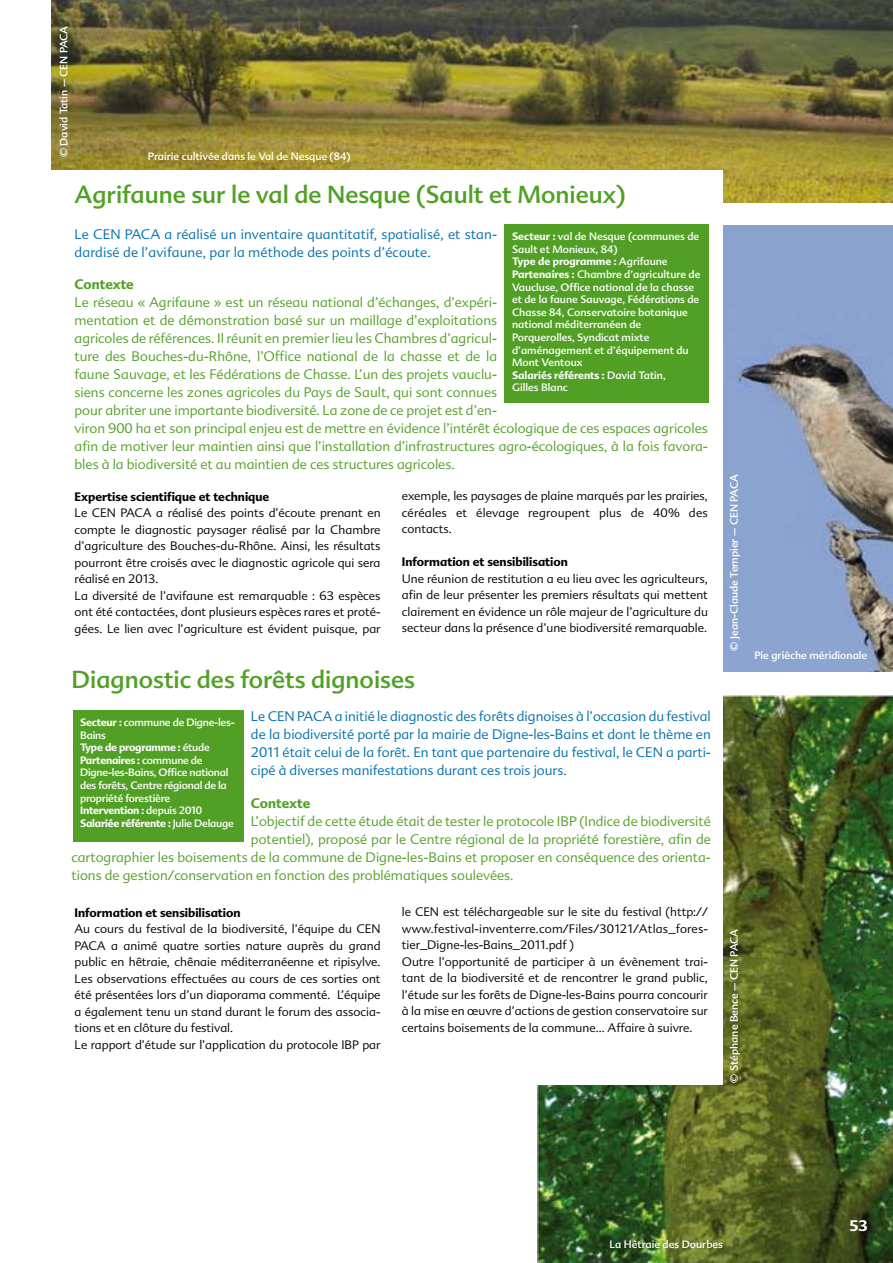
<style>
.page{position:relative;width:893px;height:1263px;background:#fff}
.page>*{position:absolute;margin:0;border:0;box-sizing:border-box;transform-origin:0 0}
.t1{font:24px "Advert";color:#51a025}
.t2{font:700 15px "Advert";color:#fff}
.t3{font:300 13.5px/18px "Advert";color:#51a025}
.t4{font:300 13.5px/18px "Advert";letter-spacing:.01em;color:#006fac;text-align:justify}
.t5{font:700 13.5px "Advert";color:#51a025}
.t6{font:300 12px/16.5px "Advert";color:#000}
.t7{font:700 12px "Advert";color:#000}
.t8{font:10.5px/12.6px "Advert";color:#fff}
.t9{font:10.5px/12.6px "Advert";letter-spacing:-.02em;color:#fff}
.s1{font-weight:700}
</style>
<div class="page">
<img style="left:537px;top:696px;width:356px;height:567px">
<img style="left:51px;top:0;width:842px;height:203px">
<img style="left:723px;top:225px;width:170px;height:447px">
<div style="left:31px;top:170px;width:692px;height:914px;background:#fff"></div>
<div style="left:73px;top:710px;width:170px;height:132px;background:#51a025"></div>
<div style="left:505px;top:224px;width:204px;height:179px;background:#51a025"></div>
<p class="t8" style="left:57px;top:157px;width:133px;rotate:-90deg">© David Tatin – CEN PACA</p>
<p class="t8" style="left:148px;top:150px;width:204px">Prairie cultivée dans le Val de Nesque (84)</p>
<h1 class="t1" style="left:75px;top:180px;width:552px">Agrifaune sur le val de Nesque (Sault et Monieux)</h1>
<p class="t4" style="left:75px;top:226px;width:424px">Le CEN PACA a réalisé un inventaire quantitatif, spatialisé, et stan&shy;dardisé de l’avifaune, par la méthode des points d’écoute.</p>
<p class="t5" style="left:75px;top:276px;width:61px">Contexte</p>
<p class="t3" style="left:75px;top:293px;width:635px">Le réseau « Agrifaune » est un réseau national d’échanges, d’expéri-<br>mentation et de démonstration basé sur un maillage d’exploitations<br>agricoles de références. Il réunit en premier lieu les Chambres d’agricul-<br>ture des Bouches-du-Rhône, l’Office national de la chasse et de la<br>faune Sauvage, et les Fédérations de Chasse. L’un des projets vauclu-<br>siens concerne les zones agricoles du Pays de Sault, qui sont connues<br>pour abriter une importante biodiversité. La zone de ce projet est d’en-<br>viron 900 ha et son principal enjeu est de mettre en évidence l’intérêt écologique de ces espaces agricoles afin de motiver leur maintien ainsi que l’installation d’infrastructures agro-écologiques, à la fois favora&shy;bles à la biodiversité et au maintien de ces structures agricoles.</p>
<p class="t7" style="left:75px;top:489px;width:196px">Expertise scientifique et technique</p>
<p class="t6" style="left:75px;top:505px;width:308px">Le CEN PACA a réalisé des points d’écoute prenant en compte le diagnostic paysager réalisé par la Chambre d’agriculture des Bouches-du-Rhône. Ainsi, les résultats pourront être croisés avec le diagnostic agricole qui sera réalisé en 2013.<br>La diversité de l’avifaune est remarquable : 63 espèces ont été contactées, dont plusieurs espèces rares et proté&shy;gées. Le lien avec l’agriculture est évident puisque, par</p>
<p class="t8" style="left:512px;top:230px;width:190px"><span class="s1">Secteur :</span> val de Nesque (communes de<br>Sault et Monieux, 84)<br><span class="s1">Type de programme :</span> Agrifaune<br><span class="s1">Partenaires :</span> Chambre d’agriculture de<br>Vaucluse, Office national de la chasse et de la faune Sauvage, Fédérations de<br>Chasse 84, Conservatoire botanique national méditerranéen de<br>Porquerolles, Syndicat mixte d’aménagement et d’équipement du<br>Mont Ventoux<br><span class="s1">Salariés référents :</span> David Tatin,<br>Gilles Blanc</p>
<p class="t6" style="left:402px;top:488px;width:308px;text-align:justify">exemple, les paysages de plaine marqués par les prairies, céréales et élevage regroupent plus de 40% des contacts.</p>
<p class="t7" style="left:402px;top:555px;width:168px">Information et sensibilisation</p>
<p class="t6" style="left:402px;top:570px;width:308px;text-align:justify">Une réunion de restitution a eu lieu avec les agriculteurs, afin de leur présenter les premiers résultats qui mettent clairement en évidence un rôle majeur de l’agriculture du secteur dans la présence d’une biodiversité remarquable.</p>
<h1 class="t1" style="left:72px;top:665px;width:345px">Diagnostic des forêts dignoises</h1>
<p class="t4" style="left:251px;top:707px;width:461px">Le CEN PACA a initié le diagnostic des forêts dignoises à l’occasion du festival de la biodiversité porté par la mairie de Digne-les-Bains et dont le thème en 2011 était celui de la forêt. En tant que partenaire du festival, le CEN a parti&shy;cipé à diverses manifestations durant ces trois jours.</p>
<p class="t5" style="left:251px;top:795px;width:61px">Contexte</p>
<p class="t3" style="left:251px;top:812px;width:461px">L’objectif de cette étude était de tester le protocole IBP (Indice de biodiversité</p>
<p class="t3" style="left:251px;top:830px;width:461px">potentiel), proposé par le Centre régional de la propriété forestière, afin de</p>
<p class="t3" style="left:72px;top:848px;width:641px">cartographier les boisements de la commune de Digne-les-Bains et proposer en conséquence des orienta-</p>
<p class="t3" style="left:72px;top:866px;width:444px">tions de gestion/conservation en fonction des problématiques soulevées.</p>
<p class="t9" style="left:80px;top:716px;width:156px"><span class="s1">Secteur :</span> commune de Digne-les-<br>Bains<br><span class="s1">Type de programme :</span> étude<br><span class="s1">Partenaires :</span> commune de<br>Digne-les-Bains, Office national des forêts, Centre régional de la propriété forestière<br><span class="s1">Intervention :</span> depuis 2010<br><span class="s1">Salariée référente :</span> Julie Delauge</p>
<p class="t7" style="left:75px;top:905px;width:168px">Information et sensibilisation</p>
<p class="t6" style="left:75px;top:921px;width:308px">Au cours du festival de la biodiversité, l’équipe du CEN PACA a animé quatre sorties nature auprès du grand public en hêtraie, chênaie méditerranéenne et ripisylve.<br>Les observations effectuées au cours de ces sorties ont été présentées lors d’un diaporama commenté. L’équipe a également tenu un stand durant le forum des associa&shy;tions et en clôture du festival.<br>Le rapport d’étude sur l’application du protocole IBP par</p>
<p class="t6" style="left:402px;top:904px;width:308px">le CEN est téléchargeable sur le site du festival (http:// www.festival-inventerre.com/Files/30121/Atlas_fores&shy;tier_Digne-les-Bains_2011.pdf )<br>Outre l’opportunité de participer à un évènement trai&shy;tant de la biodiversité et de rencontrer le grand public, l’étude sur les forêts de Digne-les-Bains pourra concourir à la mise en œuvre d’actions de gestion conservatoire sur certains boisements de la commune… Affaire à suivre.</p>
<p class="t8" style="left:728px;top:651px;width:178px;rotate:-90deg">© Jean-Claude Tempier – CEN PACA</p>
<p class="t8" style="left:754px;top:648px;width:114px">Pie grièche méridionale</p>
<p class="t8" style="left:728px;top:1083px;width:155px;rotate:-90deg">© Stéphane Bence – CEN PACA</p>
<p class="t8" style="left:609px;top:1238px;width:115px">La Hêtraie des Dourbes</p>
<p class="t2" style="left:849px;top:1217px;width:20px">53</p>
</div>
